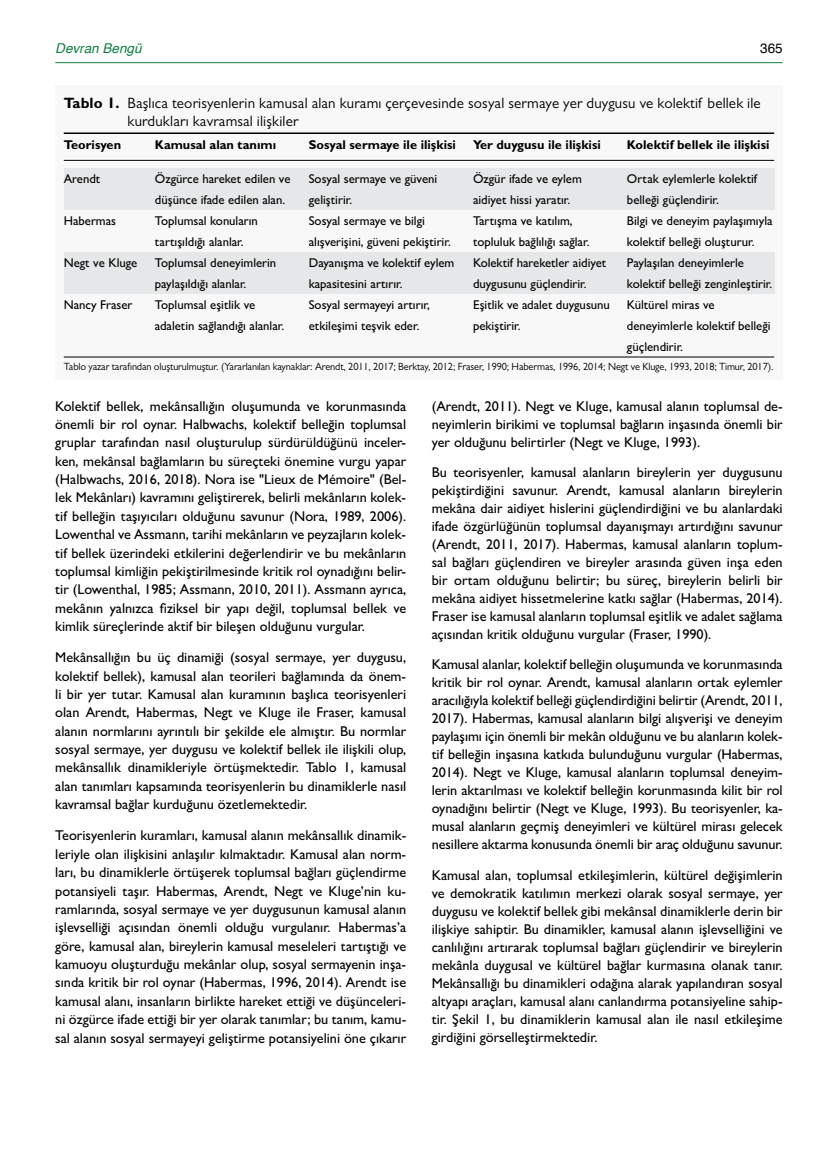
<style>
.page{position:relative;width:838px;height:1170px;background:#fff}
.page>*{position:absolute;margin:0;border:0;box-sizing:border-box;transform-origin:0 0}
.t1{font:15px/18px "Gill Sans MT Pro";letter-spacing:.01em;color:#000}
.t2{font:500 14.25px/18.3px "Gill Sans MT Pro";color:#000;text-align:justify}
.t3{font:italic 13.5px "Helvetica";color:#0f8140}
.t4{font:13.5px "Helvetica";color:#000}
.t5{font:500 12.75px/21px "Gill Sans MT Pro";color:#000}
.t6{font:700 12.75px "Gill Sans MT Pro";color:#000}
.t7{font:10.5px "Gill Sans MT Pro";letter-spacing:-.01em;color:#000}
.s1{font-weight:700}
</style>
<div class="page">
<hr style="left:55px;top:62px;width:727px;height:1px;background:#0f8140">
<div style="left:55px;top:85px;width:727px;height:294px;background:#f8f8f8"></div>
<div style="left:64px;top:169px;width:710px;height:41px;background:#e6e7e8"></div>
<div style="left:64px;top:253px;width:710px;height:41px;background:#e6e7e8"></div>
<hr style="left:64px;top:132px;width:710px;height:2px;background:#000">
<hr style="left:64px;top:160px;width:710px;height:1px;background:#000">
<hr style="left:64px;top:357px;width:710px;height:1px;background:#000">
<p class="t3" style="left:55px;top:37px;width:88px">Devran Bengü</p>
<p class="t4" style="left:760px;top:37px;width:24px">365</p>
<p class="t1" style="left:128px;top:94px;width:634px;text-indent:-64px"><span class="s1">Tablo 1.</span> Başlıca teorisyenlerin kamusal alan kuramı çerçevesinde sosyal sermaye yer duygusu ve kolektif bellek ile kurdukları kavramsal ilişkiler</p>
<p class="t6" style="left:64px;top:137px;width:59px">Teorisyen</p>
<p class="t5" style="left:64px;top:168px;width:38px">Arendt</p>
<p class="t5" style="left:64px;top:210px;width:54px">Habermas</p>
<p class="t5" style="left:64px;top:252px;width:75px">Negt ve Kluge</p>
<p class="t5" style="left:64px;top:294px;width:70px">Nancy Fraser</p>
<p class="t6" style="left:155px;top:137px;width:123px">Kamusal alan tanımı</p>
<p class="t5" style="left:155px;top:168px;width:137px">Özgürce hareket edilen ve düşünce ifade edilen alan.<br>Toplumsal konuların tartışıldığı alanlar.<br>Toplumsal deneyimlerin paylaşıldığı alanlar.<br>Toplumsal eşitlik ve adaletin sağlandığı alanlar.</p>
<p class="t6" style="left:309px;top:137px;width:149px">Sosyal sermaye ile ilişkisi</p>
<p class="t5" style="left:309px;top:168px;width:147px">Sosyal sermaye ve güveni geliştirir.<br>Sosyal sermaye ve bilgi alışverişini, güveni pekiştirir.<br>Dayanışma ve kolektif eylem kapasitesini artırır.<br>Sosyal sermayeyi artırır, etkileşimi teşvik eder.</p>
<p class="t6" style="left:473px;top:137px;width:129px">Yer duygusu ile ilişkisi</p>
<p class="t5" style="left:473px;top:168px;width:138px">Özgür ifade ve eylem aidiyet hissi yaratır.<br>Tartışma ve katılım, topluluk bağlılığı sağlar.<br>Kolektif hareketler aidiyet duygusunu güçlendirir.<br>Eşitlik ve adalet duygusunu pekiştirir.</p>
<p class="t6" style="left:627px;top:137px;width:144px">Kolektif bellek ile ilişkisi</p>
<p class="t5" style="left:627px;top:168px;width:147px">Ortak eylemlerle kolektif belleği güçlendirir.<br>Bilgi ve deneyim paylaşımıyla kolektif belleği oluşturur.<br>Paylaşılan deneyimlerle kolektif belleği zenginleştirir.<br>Kültürel miras ve deneyimlerle kolektif belleği güçlendirir.</p>
<p class="t7" style="left:64px;top:360px;width:711px">Tablo yazar tarafından oluşturulmuştur. (Yararlanılan kaynaklar: Arendt, 2011, 2017; Berktay, 2012; Fraser, 1990; Habermas, 1996, 2014; Negt ve Kluge, 1993, 2018; Timur, 2017).</p>
<p class="t2" style="left:55px;top:396px;width:352px">Kolektif bellek, mekânsallığın oluşumunda ve korunmasında önemli bir rol oynar. Halbwachs, kolektif belleğin toplumsal gruplar tarafından nasıl oluşturulup sürdürüldüğünü inceler&shy;ken, mekânsal bağlamların bu süreçteki önemine vurgu yapar (Halbwachs, 2016, 2018). Nora ise "Lieux de Mémoire" (Bel&shy;lek Mekânları) kavramını geliştirerek, belirli mekânların kolek&shy;tif belleğin taşıyıcıları olduğunu savunur (Nora, 1989, 2006).<br>Lowenthal ve Assmann, tarihi mekânların ve peyzajların kolek&shy;tif bellek üzerindeki etkilerini değerlendirir ve bu mekânların toplumsal kimliğin pekiştirilmesinde kritik rol oynadığını belir&shy;tir (Lowenthal, 1985; Assmann, 2010, 2011). Assmann ayrıca, mekânın yalnızca fiziksel bir yapı değil, toplumsal bellek ve kimlik süreçlerinde aktif bir bileşen olduğunu vurgular.</p>
<p class="t2" style="left:55px;top:648px;width:352px">Mekânsallığın bu üç dinamiği (sosyal sermaye, yer duygusu, kolektif bellek), kamusal alan teorileri bağlamında da önem&shy;li bir yer tutar. Kamusal alan kuramının başlıca teorisyenleri olan Arendt, Habermas, Negt ve Kluge ile Fraser, kamusal alanın normlarını ayrıntılı bir şekilde ele almıştır. Bu normlar sosyal sermaye, yer duygusu ve kolektif bellek ile ilişkili olup, mekânsallık dinamikleriyle örtüşmektedir. Tablo 1, kamusal alan tanımları kapsamında teorisyenlerin bu dinamiklerle nasıl kavramsal bağlar kurduğunu özetlemektedir.</p>
<p class="t2" style="left:55px;top:826px;width:352px">Teorisyenlerin kuramları, kamusal alanın mekânsallık dinamik&shy;leriyle olan ilişkisini anlaşılır kılmaktadır. Kamusal alan norm&shy;ları, bu dinamiklerle örtüşerek toplumsal bağları güçlendirme potansiyeli taşır. Habermas, Arendt, Negt ve Kluge’nin ku&shy;ramlarında, sosyal sermaye ve yer duygusunun kamusal alanın işlevselliği açısından önemli olduğu vurgulanır. Habermas’a göre, kamusal alan, bireylerin kamusal meseleleri tartıştığı ve kamuoyu oluşturduğu mekânlar olup, sosyal sermayenin inşa&shy;sında kritik bir rol oynar (Habermas, 1996, 2014). Arendt ise kamusal alanı, insanların birlikte hareket ettiği ve düşünceleri&shy;ni özgürce ifade ettiği bir yer olarak tanımlar; bu tanım, kamu&shy;sal alanın sosyal sermayeyi geliştirme potansiyelini öne çıkarır</p>
<p class="t2" style="left:432px;top:397px;width:352px">(Arendt, 2011). Negt ve Kluge, kamusal alanın toplumsal de&shy;neyimlerin birikimi ve toplumsal bağların inşasında önemli bir yer olduğunu belirtirler (Negt ve Kluge, 1993).</p>
<p class="t2" style="left:432px;top:463px;width:352px">Bu teorisyenler, kamusal alanların bireylerin yer duygusunu pekiştirdiğini savunur. Arendt, kamusal alanların bireylerin mekâna dair aidiyet hislerini güçlendirdiğini ve bu alanlardaki ifade özgürlüğünün toplumsal dayanışmayı artırdığını savunur (Arendt, 2011, 2017). Habermas, kamusal alanların toplum&shy;sal bağları güçlendiren ve bireyler arasında güven inşa eden bir ortam olduğunu belirtir; bu süreç, bireylerin belirli bir mekâna aidiyet hissetmelerine katkı sağlar (Habermas, 2014).<br>Fraser ise kamusal alanların toplumsal eşitlik ve adalet sağlama açısından kritik olduğunu vurgular (Fraser, 1990).</p>
<p class="t2" style="left:432px;top:655px;width:352px">Kamusal alanlar, kolektif belleğin oluşumunda ve korunmasında kritik bir rol oynar. Arendt, kamusal alanların ortak eylemler aracılığıyla kolektif belleği güçlendirdiğini belirtir (Arendt, 2011, 2017). Habermas, kamusal alanların bilgi alışverişi ve deneyim paylaşımı için önemli bir mekân olduğunu ve bu alanların kolek&shy;tif belleğin inşasına katkıda bulunduğunu vurgular (Habermas, 2014). Negt ve Kluge, kamusal alanların toplumsal deneyim&shy;lerin aktarılması ve kolektif belleğin korunmasında kilit bir rol oynadığını belirtir (Negt ve Kluge, 1993). Bu teorisyenler, ka&shy;musal alanların geçmiş deneyimleri ve kültürel mirası gelecek nesillere aktarma konusunda önemli bir araç olduğunu savunur.</p>
<p class="t2" style="left:432px;top:865px;width:352px">Kamusal alan, toplumsal etkileşimlerin, kültürel değişimlerin ve demokratik katılımın merkezi olarak sosyal sermaye, yer duygusu ve kolektif bellek gibi mekânsal dinamiklerle derin bir ilişkiye sahiptir. Bu dinamikler, kamusal alanın işlevselliğini ve canlılığını artırarak toplumsal bağları güçlendirir ve bireylerin mekânla duygusal ve kültürel bağlar kurmasına olanak tanır.<br>Mekânsallığı bu dinamikleri odağına alarak yapılandıran sosyal altyapı araçları, kamusal alanı canlandırma potansiyeline sahip&shy;tir. Şekil 1, bu dinamiklerin kamusal alan ile nasıl etkileşime girdiğini görselleştirmektedir.</p>
</div>
